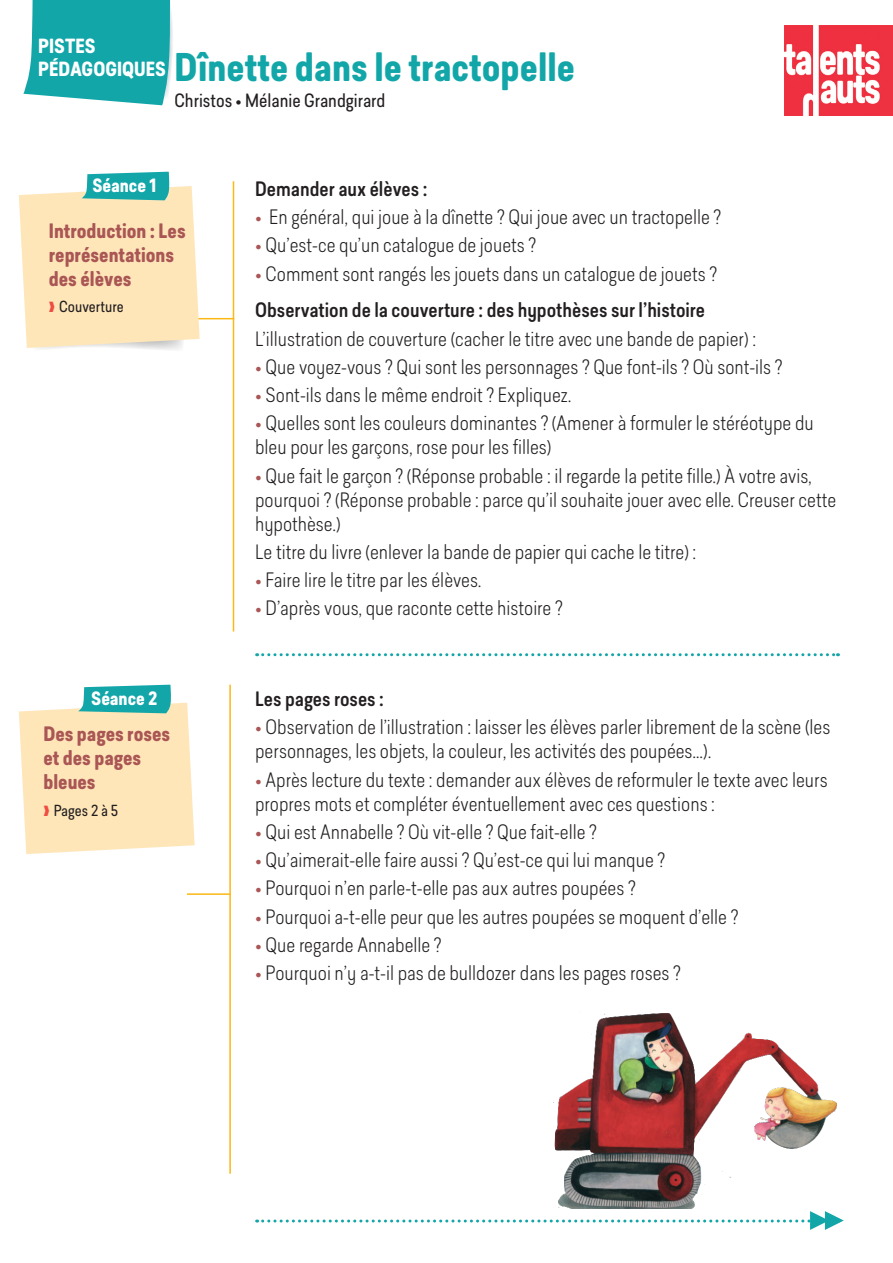
<style>
.page{position:relative;width:893px;height:1263px;background:#fff}
.page>*{position:absolute;margin:0;border:0;box-sizing:border-box;transform-origin:0 0}
._02_TITRE1{font:700 37.5px "Predige Rounded";color:#13a6a9}
.TEXTE_COURANT_espace{font:300 19.5px/24px "Predige Rounded";color:#231f20}
.TEXTE_COURANT_espace-2{font:500 19.5px "Predige Rounded";color:#231f20}
.TITRE_FICHE_POST_IT{font:700 19.5px/24px "Predige Rounded";color:#a95655}
.t1{font:700 19.2px "Predige Rounded";color:#fff}
._02_AUTEUR{font:18px "Predige Rounded";color:#231f20}
.TITRE_GRAS_SEANCE{font:700 18px "Predige Rounded";color:#fff}
.TITRE_FICHE_POST_IT-2{font:15px "Predige Rounded";color:#231f20}
.s1{color:#ef4d43}
.s2{color:#a95655}
</style>
<div class="page">
<img style="left:785px;top:25px;width:108px;height:91px">
<svg style="left:257px;top:653px;width:581px;height:3px"></svg>
<hr style="left:233px;top:181px;width:1px;height:450px;background:#fcb814">
<hr style="left:190px;top:318px;width:44px;height:1px;background:#fcb814">
<hr style="left:229px;top:685px;width:2px;height:489px;background:#fcb814">
<hr style="left:187px;top:893px;width:44px;height:2px;background:#fcb814">
<svg style="left:19px;top:685px;width:176px;height:169px;background:#ece4c1"></svg>
<svg style="left:19px;top:172px;width:181px;height:178px;background:#ede4c0"></svg>
<svg style="left:257px;top:1211px;width:587px;height:19px"></svg>
<img style="left:553px;top:1013px;width:284px;height:196px">
<svg style="left:23px;top:0;width:150px;height:105px;background:#30b0b3"></svg>
<p class="t1" style="left:38px;top:32px;width:59px">PISTES</p>
<p class="t1" style="left:38px;top:55px;width:129px">PÉDAGOGIQUES</p>
<p class="_02_TITRE1" style="left:174px;top:41px;width:402px">Dînette dans le tractopelle</p>
<p class="_02_AUTEUR" style="left:174px;top:88px;width:213px">Christos • Mélanie Grandgirard</p>
<p class="TITRE_GRAS_SEANCE" style="left:92px;top:172px;width:65px">Séance 1</p>
<p class="TITRE_FICHE_POST_IT" style="left:49px;top:219px;width:138px">Introduction : Les représentations des élèves</p>
<p class="TITRE_FICHE_POST_IT-2" style="left:49px;top:297px;width:76px"><span class="s1">❱</span> Couverture</p>
<p class="TITRE_GRAS_SEANCE" style="left:91px;top:685px;width:68px">Séance 2</p>
<p class="TITRE_FICHE_POST_IT" style="left:43px;top:722px;width:129px">Des pages roses et des pages bleues</p>
<p class="TITRE_FICHE_POST_IT-2" style="left:43px;top:800px;width:76px"><span class="s1">❱</span> Pages 2 à 5</p>
<p class="TEXTE_COURANT_espace-2" style="left:255px;top:175px;width:174px">Demander aux élèves :</p>
<p class="TEXTE_COURANT_espace" style="left:255px;top:205px;width:468px"><span class="s2">•</span> En général, qui joue à la dînette ? Qui joue avec un tractopelle ?</p>
<p class="TEXTE_COURANT_espace" style="left:255px;top:233px;width:282px"><span class="s2">•</span> Qu’est-ce qu’un catalogue de jouets ?</p>
<p class="TEXTE_COURANT_espace" style="left:255px;top:261px;width:463px"><span class="s2">•</span> Comment sont rangés les jouets dans un catalogue de jouets ?</p>
<p class="TEXTE_COURANT_espace-2" style="left:255px;top:297px;width:451px">Observation de la couverture : des hypothèses sur l’histoire</p>
<p class="TEXTE_COURANT_espace" style="left:255px;top:326px;width:502px">L’illustration de couverture (cacher le titre avec une bande de papier) :</p>
<p class="TEXTE_COURANT_espace" style="left:255px;top:354px;width:529px"><span class="s2">•</span> Que voyez-vous ? Qui sont les personnages ? Que font-ils ? Où sont-ils ?</p>
<p class="TEXTE_COURANT_espace" style="left:255px;top:383px;width:318px"><span class="s2">•</span> Sont-ils dans le même endroit ? Expliquez.</p>
<p class="TEXTE_COURANT_espace" style="left:255px;top:411px;width:560px"><span class="s2">•</span> Quelles sont les couleurs dominantes ? (Amener à formuler le stéréotype du bleu pour les garçons, rose pour les filles)</p>
<p class="TEXTE_COURANT_espace" style="left:255px;top:463px;width:583px"><span class="s2">•</span> Que fait le garçon ? (Réponse probable : il regarde la petite fille.) À votre avis, pourquoi ? (Réponse probable : parce qu’il souhaite jouer avec elle. Creuser cette hypothèse.)</p>
<p class="TEXTE_COURANT_espace" style="left:255px;top:539px;width:443px">Le titre du livre (enlever la bande de papier qui cache le titre) :</p>
<p class="TEXTE_COURANT_espace" style="left:255px;top:568px;width:228px"><span class="s2">•</span> Faire lire le titre par les élèves.</p>
<p class="TEXTE_COURANT_espace" style="left:255px;top:596px;width:309px"><span class="s2">•</span> D’après vous, que raconte cette histoire ?</p>
<p class="TEXTE_COURANT_espace-2" style="left:255px;top:685px;width:130px">Les pages roses :</p>
<p class="TEXTE_COURANT_espace" style="left:255px;top:715px;width:577px"><span class="s2">•</span> Observation de l’illustration : laisser les élèves parler librement de la scène (les personnages, les objets, la couleur, les activités des poupées…).</p>
<p class="TEXTE_COURANT_espace" style="left:255px;top:767px;width:574px"><span class="s2">•</span> Après lecture du texte : demander aux élèves de reformuler le texte avec leurs propres mots et compléter éventuellement avec ces questions :</p>
<p class="TEXTE_COURANT_espace" style="left:255px;top:819px;width:343px"><span class="s2">•</span> Qui est Annabelle ? Où vit-elle ? Que fait-elle ?</p>
<p class="TEXTE_COURANT_espace" style="left:255px;top:847px;width:411px"><span class="s2">•</span> Qu’aimerait-elle faire aussi ? Qu’est-ce qui lui manque ?</p>
<p class="TEXTE_COURANT_espace" style="left:255px;top:876px;width:382px"><span class="s2">•</span> Pourquoi n’en parle-t-elle pas aux autres poupées ?</p>
<p class="TEXTE_COURANT_espace" style="left:255px;top:904px;width:485px"><span class="s2">•</span> Pourquoi a-t-elle peur que les autres poupées se moquent d’elle ?</p>
<p class="TEXTE_COURANT_espace" style="left:255px;top:932px;width:188px"><span class="s2">•</span> Que regarde Annabelle ?</p>
<p class="TEXTE_COURANT_espace" style="left:255px;top:960px;width:427px"><span class="s2">•</span> Pourquoi n’y a-t-il pas de bulldozer dans les pages roses ?</p>
</div>
